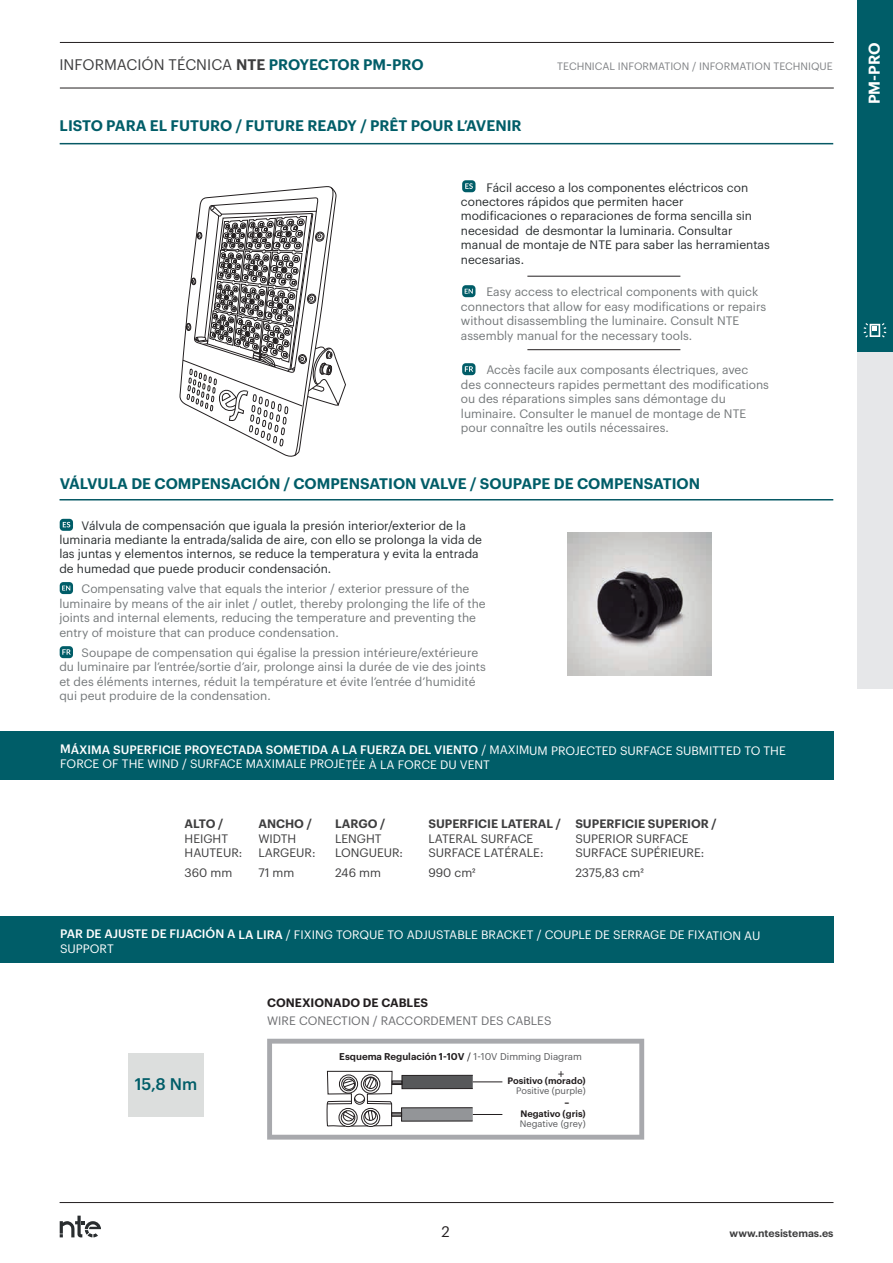
<style>
.page{position:relative;width:893px;height:1263px;background:#fff}
.page>*{position:absolute;margin:0;border:0;box-sizing:border-box;transform-origin:0 0}
.t1{font:500 16.5px "Graphik";color:#005d68}
.t2{font:16.05px "Lato";color:#231f20}
.t3{font:600 15.45px "Graphik";color:#fff}
.t4{font:600 15px "Graphik";color:#005d68}
.t5{font:15px "Graphik";color:#3e3e3f}
.t6{font:600 15px "Graphik";color:#fff}
.t7{font:15px "Graphik";color:#231f20}
.t8{font:12px/14.4px "Graphik";color:#74787a}
.t9{font:12px/14.4px "Graphik";color:#292d2f}
.t10{font:12px/14.4px "Graphik";letter-spacing:-.005em;color:#fff}
.t11{font:12px/14.4px "Graphik";color:#3e3e3f}
.t12{font:600 12px "Graphik";color:#3e3e3f}
.t13{font:12px "Graphik";color:#6c6d70}
.t14{font:600 12px "Graphik";color:#231f20}
.t15{font:11.55px "Lato";color:#231f20}
.t16{font:10.5px "Graphik";color:#808285}
.t17{font:600 10.5px "Graphik";color:#3e3e3f}
.t18{font:600 9.6px "Graphik";color:#231f20}
.t19{font:600 9.15px "Graphik";color:#231f20}
.t20{font:9.15px "Graphik";color:#57585a}
.s1{font-weight:600}
.s2{font-weight:600;color:#005d68}
.s3{font-weight:500}
.s4{font-weight:400}
.s5{font-weight:400;color:#57585a}
</style>
<div class="page">
<div style="left:857px;top:337px;width:36px;height:351px;background:#e6e7e9"></div>
<div style="left:857px;top:0;width:36px;height:351px;background:#005d68"></div>
<hr style="left:60px;top:42px;width:774px;height:1px;background:#231f20">
<hr style="left:60px;top:88px;width:774px;height:1px;background:#231f20">
<svg style="left:864px;top:323px;width:22px;height:14px"></svg>
<svg style="left:60px;top:1215px;width:41px;height:22px"></svg>
<hr style="left:60px;top:1202px;width:773px;height:1px;background:#231f20">
<div style="left:128px;top:1053px;width:76px;height:64px;background:#dcdedd"></div>
<div style="left:0;top:917px;width:833px;height:46px;background:#005d68"></div>
<div style="left:0;top:731px;width:833px;height:48px;background:#005d68"></div>
<svg style="left:267px;top:1039px;width:377px;height:100px"></svg>
<hr style="left:60px;top:499px;width:773px;height:1px;background:#075965">
<img style="left:568px;top:532px;width:144px;height:144px">
<svg style="left:179px;top:186px;width:167px;height:271px"></svg>
<hr style="left:60px;top:143px;width:773px;height:1px;background:#075965">
<hr style="left:527px;top:349px;width:153px;height:1px;background:#231f20">
<hr style="left:527px;top:276px;width:153px;height:1px;background:#231f20">
<svg style="left:462px;top:180px;width:13px;height:12px"></svg>
<svg style="left:462px;top:363px;width:13px;height:12px"></svg>
<svg style="left:462px;top:285px;width:13px;height:12px"></svg>
<svg style="left:60px;top:519px;width:13px;height:12px"></svg>
<svg style="left:60px;top:646px;width:13px;height:12px"></svg>
<svg style="left:60px;top:582px;width:13px;height:12px"></svg>
<p class="t5" style="left:59px;top:54px;width:366px">INFORMACIÓN TÉCNICA <span class="s1">NTE</span> <span class="s2">PROYECTOR PM-PRO</span></p>
<p class="t4" style="left:60px;top:114px;width:464px">LISTO PARA EL FUTURO / FUTURE READY / PRÊT POUR L’AVENIR</p>
<p class="t16" style="left:557px;top:58px;width:277px">TECHNICAL INFORMATION / INFORMATION TECHNIQUE</p>
<p class="t9" style="left:461px;top:179px;width:310px;text-indent:25px">Fácil acceso a los componentes eléctricos con conectores rápidos que permiten hacer modificaciones o reparaciones de forma sencilla sin necesidad de desmontar la luminaria. Consultar manual de montaje de NTE para saber las herramientas necesarias.</p>
<p class="t8" style="left:461px;top:284px;width:307px;text-indent:25px">Easy access to electrical components with quick connectors that allow for easy modifications or repairs without disassembling the luminaire. Consult NTE assembly manual for the necessary tools.</p>
<p class="t8" style="left:461px;top:362px;width:310px;text-indent:25px">Accès facile aux composants électriques, avec des connecteurs rapides permettant des modifications ou des réparations simples sans démontage du luminaire. Consulter le manuel de montage de NTE pour connaître les outils nécessaires.</p>
<p class="t4" style="left:60px;top:472px;width:642px">VÁLVULA DE COMPENSACIÓN / COMPENSATION VALVE / SOUPAPE DE COMPENSATION</p>
<p class="t9" style="left:59px;top:517px;width:424px;text-indent:22px">Válvula de compensación que iguala la presión interior/exterior de la luminaria mediante la entrada/salida de aire, con ello se prolonga la vida de las juntas y elementos internos, se reduce la temperatura y evita la entrada de humedad que puede producir condensación.</p>
<p class="t8" style="left:59px;top:581px;width:428px;text-indent:22px">Compensating valve that equals the interior / exterior pressure of the luminaire by means of the air inlet / outlet, thereby prolonging the life of the joints and internal elements, reducing the temperature and preventing the entry of moisture that can produce condensation.</p>
<p class="t8" style="left:59px;top:644px;width:428px;text-indent:22px">Soupape de compensation qui égalise la pression intérieure/extérieure du luminaire par l’entrée/sortie d’air, prolonge ainsi la durée de vie des joints et des éléments internes, réduit la température et évite l’entrée d’humidité qui peut produire de la condensation.</p>
<p class="t10" style="left:60px;top:741px;width:727px"><span class="s3">MÁXIMA SUPERFICIE PROYECTADA SOMETIDA A LA FUERZA DEL VIENTO</span> / MAXIMUM PROJECTED SURFACE SUBMITTED TO THE<br>FORCE OF THE WIND / SURFACE MAXIMALE PROJETÉE À LA FORCE DU VENT</p>
<p class="t12" style="left:185px;top:815px;width:40px">ALTO /</p>
<p class="t11" style="left:185px;top:830px;width:59px">HEIGHT<br>HAUTEUR:</p>
<p class="t11" style="left:185px;top:864px;width:49px">360 mm</p>
<p class="t12" style="left:258px;top:815px;width:55px">ANCHO /</p>
<p class="t11" style="left:258px;top:830px;width:59px">WIDTH<br>LARGEUR:</p>
<p class="t11" style="left:258px;top:864px;width:38px">71 mm</p>
<p class="t12" style="left:335px;top:815px;width:52px">LARGO /</p>
<p class="t11" style="left:335px;top:830px;width:70px">LENGHT<br>LONGUEUR:</p>
<p class="t11" style="left:335px;top:864px;width:48px">246 mm</p>
<p class="t12" style="left:428px;top:815px;width:134px">SUPERFICIE LATERAL /</p>
<p class="t11" style="left:428px;top:830px;width:117px">LATERAL SURFACE<br>SURFACE LATÉRALE:</p>
<p class="t11" style="left:428px;top:864px;width:49px">990 cm²</p>
<p class="t12" style="left:575px;top:815px;width:143px">SUPERFICIE SUPERIOR /</p>
<p class="t11" style="left:575px;top:830px;width:130px">SUPERIOR SURFACE<br>SURFACE SUPÉRIEURE:</p>
<p class="t11" style="left:575px;top:864px;width:70px">2375,83 cm²</p>
<p class="t10" style="left:60px;top:927px;width:702px;line-height:13.5px"><span class="s3">PAR DE AJUSTE DE FIJACIÓN A LA LIRA</span> / FIXING TORQUE TO ADJUSTABLE BRACKET / COUPLE DE SERRAGE DE FIXATION AU<br>SUPPORT</p>
<p class="t14" style="left:267px;top:994px;width:162px">CONEXIONADO DE CABLES</p>
<p class="t13" style="left:267px;top:1011px;width:286px">WIRE CONECTION / RACCORDEMENT DES CABLES</p>
<p class="t18" style="left:339px;top:1049px;width:244px">Esquema Regulación 1-10V <span class="s4">/</span> <span class="s5">1-10V Dimming Diagram</span></p>
<p class="t15" style="left:558px;top:1067px;width:8px">+</p>
<h1 class="t1" style="left:135px;top:1072px;width:64px">15,8 Nm</h1>
<p class="t19" style="left:508px;top:1073px;width:80px">Positivo (morado)</p>
<p class="t20" style="left:516px;top:1083px;width:71px">Positive (purple)</p>
<p class="t19" style="left:520px;top:1107px;width:67px">Negativo (gris)</p>
<p class="t20" style="left:520px;top:1117px;width:67px">Negative (grey)</p>
<h2 class="t2" style="left:564px;top:1093px;width:7px">-</h2>
<p class="t6" style="left:863px;top:101px;width:60px;rotate:-90deg">PULSAR</p>
<p class="t3" style="left:862px;top:104px;width:63px;rotate:-90deg">PM-PRO</p>
<p class="t7" style="left:441px;top:1220px;width:10px">2</p>
<p class="t17" style="left:730px;top:1225px;width:105px">www.ntesistemas.es</p>
</div>
